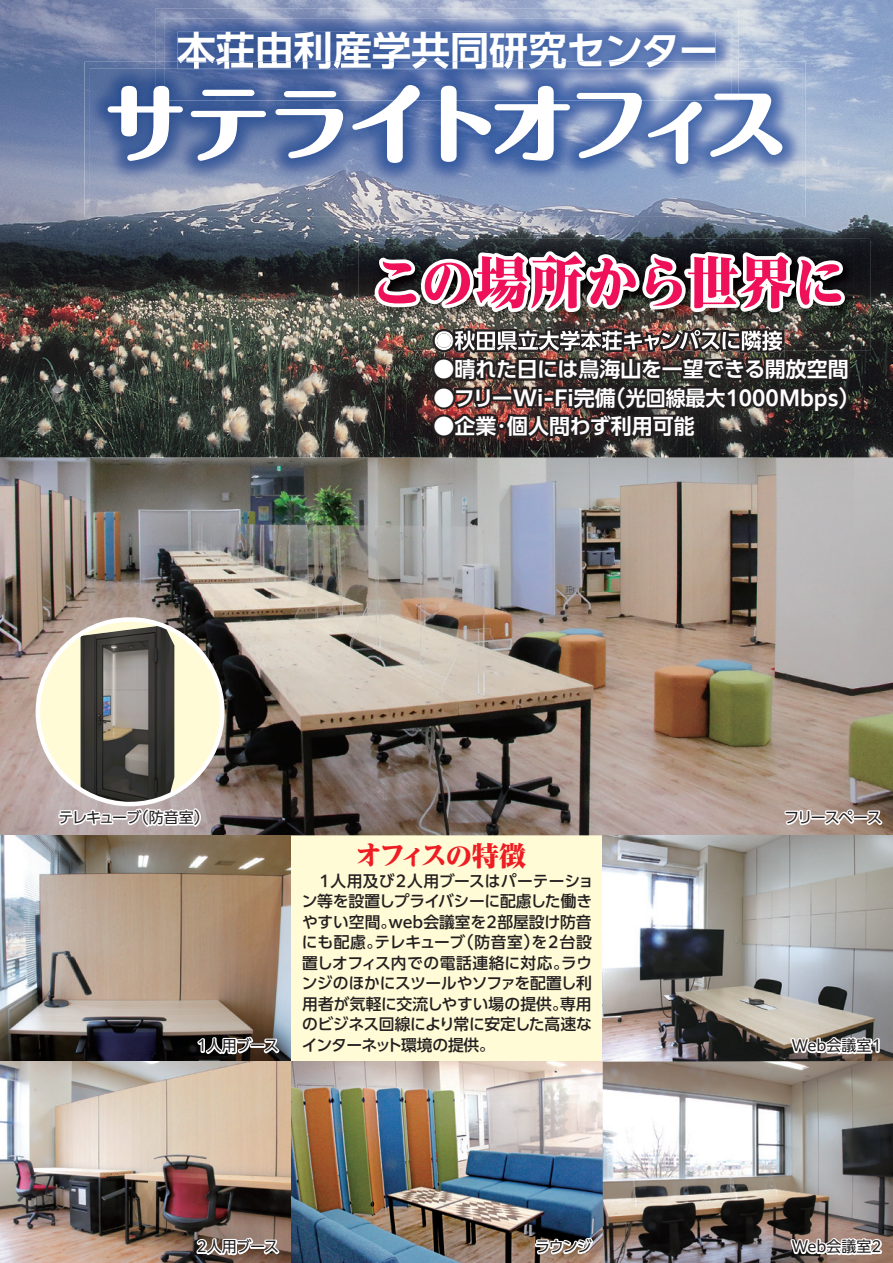
<style>
.page{position:relative;width:893px;height:1263px;background:#fff}
.page>*{position:absolute;margin:0;border:0;box-sizing:border-box;transform-origin:0 0}
.t1{font:800 85.5px "P Maru Fo Pro N";letter-spacing:-.12em;color:#fff}
.t2{font:800 expanded 55.5px "P Reim Pr 6 N";letter-spacing:.02em;color:#ee1059;scale:.95 1}
.t3{font:700 39px "PUD Shin Go Pr 6 N De";letter-spacing:-.005em;color:#fff}
.t4{font:800 expanded 27px "P Reim Pr 6 N";letter-spacing:-.09em;color:#ee1d23}
.t5{font:700 21px "PUD Shin Go Pr 6 N De";color:#fff}
.t6{font:500 15.75px/20.5px "PUD Shin Go Pr 6 N";letter-spacing:-.01em;color:#231f20}
.t7{font:15px "PUD Shin Go Pr 6 N";letter-spacing:-.035em;color:#231f20}
.t8{font:15px "PUD Shin Go Pr 6 N";color:#231f20}
.t9{font:15px "PUD Shin Go Pr 6 N";letter-spacing:-.055em;color:#231f20}
.t10{font:15px "PUD Shin Go Pr 6 N";letter-spacing:-.085em;color:#231f20}
</style>
<div class="page">
<div style="left:272px;top:816px;width:351px;height:263px;background:#fffbd6"></div>
<img style="left:290px;top:1061px;width:313px;height:202px">
<img style="left:0;top:0;width:893px;height:835px">
<img style="left:155px;top:9px;width:584px;height:53px">
<img style="left:164px;top:18px;width:567px;height:44px">
<img style="left:178px;top:32px;width:537px;height:30px">
<img style="left:178px;top:62px;width:537px;height:6px">
<img style="left:90px;top:68px;width:712px;height:149px">
<div style="left:38px;top:619px;width:184px;height:185px;background:#fffbd6;border-radius:50%"></div>
<img style="left:81px;top:626px;width:93px;height:178px">
<div style="left:36px;top:617px;width:189px;height:189px;border:4px solid #fff;border-radius:50%"></div>
<svg style="left:56px;top:779px;width:59px;height:48px"></svg>
<div style="left:112px;top:815px;width:16px;height:5px;border:3px solid #fff"></div>
<svg style="left:125px;top:805px;width:77px;height:24px"></svg>
<svg style="left:783px;top:808px;width:29px;height:19px"></svg>
<div style="left:810px;top:815px;width:16px;height:5px;border:3px solid #fff"></div>
<svg style="left:821px;top:808px;width:36px;height:20px"></svg>
<div style="left:853px;top:815px;width:16px;height:5px;border:3px solid #fff"></div>
<svg style="left:863px;top:809px;width:22px;height:19px"></svg>
<img style="left:358px;top:239px;width:512px;height:112px">
<img style="left:371px;top:133px;width:481px;height:470px">
<img style="left:603px;top:835px;width:290px;height:428px">
<img style="left:0;top:835px;width:290px;height:428px">
<svg style="left:788px;top:1031px;width:93px;height:29px"></svg>
<svg style="left:195px;top:1030px;width:87px;height:27px"></svg>
<svg style="left:193px;top:1231px;width:89px;height:27px"></svg>
<svg style="left:533px;top:1235px;width:62px;height:21px"></svg>
<svg style="left:788px;top:1232px;width:95px;height:29px"></svg>
<h3 class="t3" style="left:177px;top:29px;width:543px">本荘由利産学共同研究センター</h3>
<h1 class="t1" style="left:103px;top:77px;width:688px">サテライトオフィス</h1>
<h2 class="t2" style="left:371px;top:235px;width:502px">この場所から世界に</h2>
<h3 class="t5" style="left:433px;top:357px;width:417px">●晴れた日には鳥海山を一望できる開放空間</h3>
<h3 class="t5" style="left:433px;top:386px;width:426px">●フリーWi-Fi完備（光回線最大1000Mbps）</h3>
<h3 class="t5" style="left:433px;top:414px;width:263px">●企業・個人問わず利用可能</h3>
<p class="t9" style="left:58px;top:809px;width:152px">テレキューブ（防音室）</p>
<p class="t10" style="left:784px;top:809px;width:99px">フリースペース</p>
<h3 class="t4" style="left:355px;top:832px;width:173px">オフィスの特徴</h3>
<p class="t6" style="left:302px;top:871px;width:294px">　１人用及び２人用ブースはパーテーション等を設置しプライバシーに配慮した働きやすい空間。web会議室を２部屋設け防音にも配慮。テレキューブ（防音室）を２台設置しオフィス内での電話連絡に対応。ラウンジのほかにスツールやソファを配置し利用者が気軽に交流しやすい場の提供。専用のビジネス回線により常に安定した高速なインターネット環境の提供。</p>
<p class="t7" style="left:197px;top:1037px;width:84px">1人用ブース</p>
<p class="t8" style="left:791px;top:1037px;width:92px">Web会議室1</p>
<p class="t7" style="left:197px;top:1238px;width:84px">2人用ブース</p>
<p class="t7" style="left:535px;top:1238px;width:58px">ラウンジ</p>
<p class="t8" style="left:791px;top:1238px;width:92px">Web会議室2</p>
</div>
